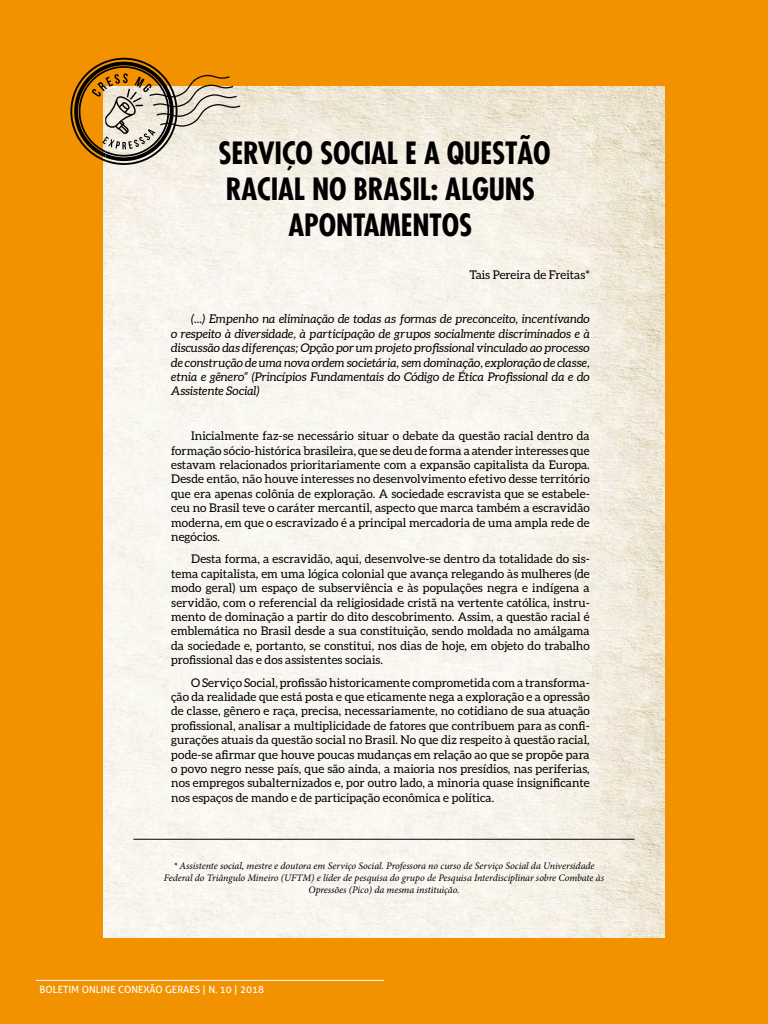
<style>
.page{position:relative;width:768px;height:1024px;background:#f39200}
.page>*{position:absolute;margin:0;border:0;box-sizing:border-box;transform-origin:0 0}
.t1{font:700 condensed 30px/36px "Futura LT";letter-spacing:-.005em;color:#000;text-align:center}
.t2{font:12px/14.4px "Aleo";color:#000;text-align:justify}
.t3{font:italic 12px/14.4px "Aleo";color:#000;text-align:justify}
.t4{font:italic 10px/12px "Minion Pro";letter-spacing:-.005em;color:#000;text-align:center}
.t5{font:10px "Aller";color:#fff}
</style>
<div class="page">
<img style="left:104px;top:86px;width:560px;height:852px">
<svg style="left:70px;top:58px;width:170px;height:107px"></svg>
<hr style="left:36px;top:980px;width:348px;height:1px;background:#fff">
<hr style="left:134px;top:839px;width:500px;height:1px;background:#000">
<h1 class="t1" style="left:219px;top:135px;width:333px">SERVIÇO SOCIAL E A QUESTÃO<br>RACIAL NO BRASIL: ALGUNS<br>APONTAMENTOS</h1>
<p class="t2" style="left:470px;top:267px;width:122px">Tais Pereira de Freitas*</p>
<p class="t3" style="left:171px;top:312px;width:420px;text-indent:20px">(...) Empenho na eliminação de todas as formas de preconceito, incentivando o respeito à diversidade, à participação de grupos socialmente discriminados e à discussão das diferenças; Opção por um projeto profissional vinculado ao processo de construção de uma nova ordem societária, sem dominação, exploração de classe, etnia e gênero” (Princípios Fundamentais do Código de Ética Profissional da e do Assistente Social)</p>
<p class="t2" style="left:171px;top:429px;width:420px;text-indent:20px">Inicialmente faz-se necessário situar o debate da questão racial dentro da formação sócio-histórica brasileira, que se deu de forma a atender interesses que estavam relacionados prioritariamente com a expansão capitalista da Europa.<br>Desde então, não houve interesses no desenvolvimento efetivo desse território que era apenas colônia de exploração. A sociedade escravista que se estabele&shy;ceu no Brasil teve o caráter mercantil, aspecto que marca também a escravidão moderna, em que o escravizado é a principal mercadoria de uma ampla rede de negócios.</p>
<p class="t2" style="left:171px;top:552px;width:420px;text-indent:20px">Desta forma, a escravidão, aqui, desenvolve-se dentro da totalidade do sis&shy;tema capitalista, em uma lógica colonial que avança relegando às mulheres (de modo geral) um espaço de subserviência e às populações negra e indígena a servidão, com o referencial da religiosidade cristã na vertente católica, instru&shy;mento de dominação a partir do dito descobrimento. Assim, a questão racial é emblemática no Brasil desde a sua constituição, sendo moldada no amálgama da sociedade e, portanto, se constitui, nos dias de hoje, em objeto do trabalho profissional das e dos assistentes sociais.</p>
<p class="t2" style="left:171px;top:675px;width:420px;text-indent:20px">O Serviço Social, profissão historicamente comprometida com a transforma&shy;ção da realidade que está posta e que eticamente nega a exploração e a opressão de classe, gênero e raça, precisa, necessariamente, no cotidiano de sua atuação profissional, analisar a multiplicidade de fatores que contribuem para as confi&shy;gurações atuais da questão social no Brasil. No que diz respeito à questão racial, pode-se afirmar que houve poucas mudanças em relação ao que se propõe para o povo negro nesse país, que são ainda, a maioria nos presídios, nas periferias, nos empregos subalternizados e, por outro lado, a minoria quase insignificante nos espaços de mando e de participação econômica e política.</p>
<p class="t4" style="left:164px;top:860px;width:442px">* Assistente social, mestre e doutora em Serviço Social. Professora no curso de Serviço Social da Universidade<br>Federal do Triângulo Mineiro (UFTM) e líder de pesquisa do grupo de Pesquisa Interdisciplinar sobre Combate às<br>Opressões (Pico) da mesma instituição.</p>
<p class="t5" style="left:40px;top:983px;width:226px">BOLETIM ONLINE CONEXÃO GERAES | N. 10 | 2018</p>
</div>
